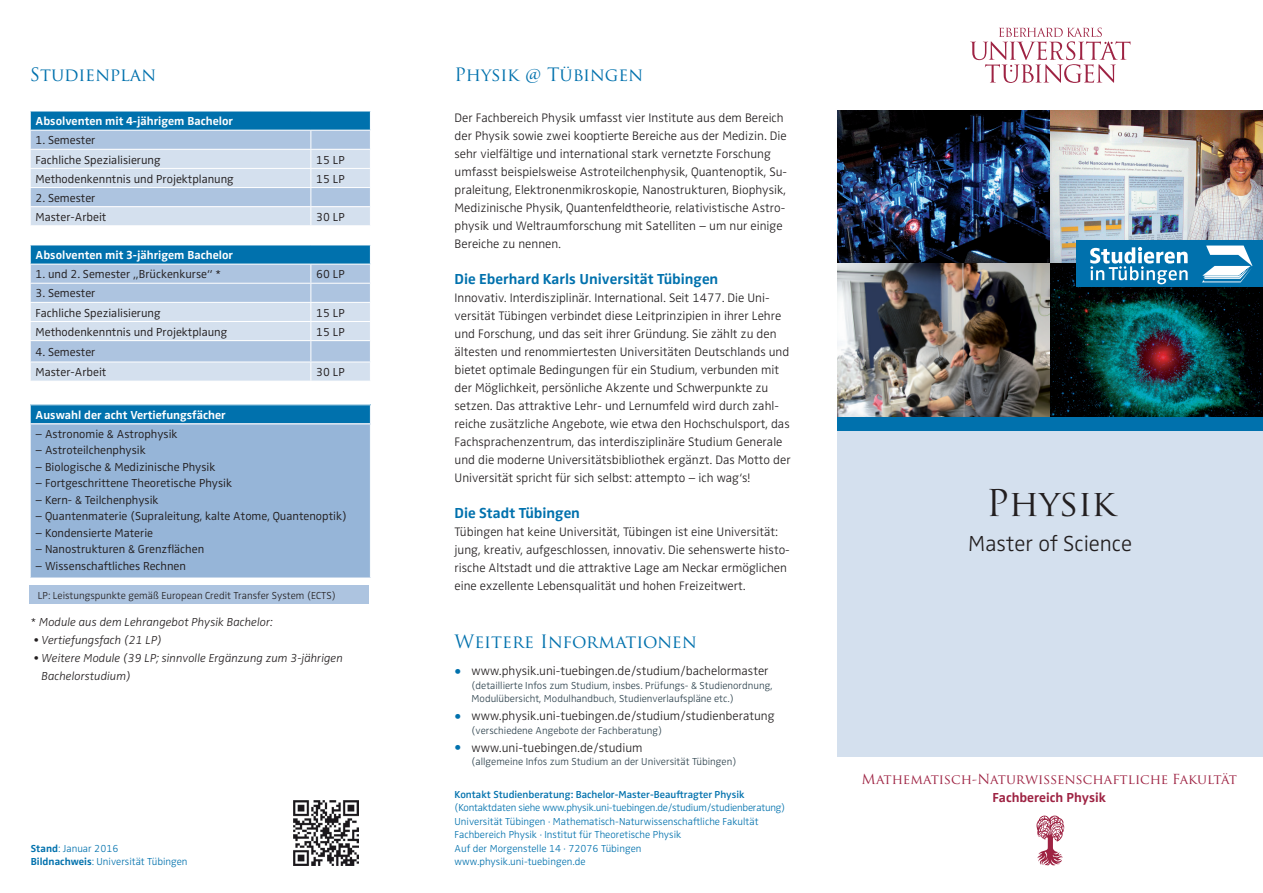
<style>
.page{position:relative;width:1263px;height:893px;background:#fff}
.page>*{position:absolute;margin:0;border:0;box-sizing:border-box;transform-origin:0 0}
.t1{font:36px "Trajan Pro";letter-spacing:-.015em;color:#231f20}
.t2{font:300 22.5px "Zwo OT";color:#231f20}
.INNEN_Überschrift{font:18px "Trajan Pro";color:#0071ad}
.INNEN_Subhead{font:700 15px "Zwo OT";color:#0071ad}
.t3{font:13.5px "Trajan Pro";color:#9e2343}
.t4{font:700 13.5px "Zwo OT";color:#9e2343}
.INNEN_FT{font:300 12.75px/18px "Zwo OT";color:#231f20}
.TABELLE_FT{font:300 12px "Zwo OT";color:#231f20}
.t5{font:italic 300 12px/18px "Zwo OT";color:#231f20}
.TABELEL_Überschrift{font:700 12px "Zwo OT";color:#fff}
.INNEN_Fußnoten{font:300 10.5px/13.5px "Zwo OT";color:#0071ad}
.t6{font:300 10.5px/13.5px "Zwo OT";color:#2d424d}
.INNEN_Fußnoten-2{font:300 10.5px/13.5px "Zwo OT";letter-spacing:-.02em;color:#0071ad}
.INNEN_FT-2{font:300 10.5px "Zwo OT";color:#231f20}
.s1{font-weight:700}
.s2{font-weight:400;font-size:16.5px;color:#0071ad}
.s3{font-weight:600}
</style>
<div class="page">
<div style="left:838px;top:431px;width:425px;height:326px;background:#d4e0ee"></div>
<svg style="left:1036px;top:816px;width:28px;height:49px"></svg>
<svg style="left:970px;top:28px;width:160px;height:55px"></svg>
<img style="left:838px;top:111px;width:212px;height:153px">
<img style="left:838px;top:264px;width:212px;height:153px">
<img style="left:1050px;top:111px;width:213px;height:153px">
<svg style="left:1050px;top:264px;width:213px;height:153px;background:#093333"></svg>
<div style="left:838px;top:417px;width:425px;height:14px;background:#0071ad"></div>
<svg style="left:1083px;top:287px;width:180px;height:6px"></svg>
<div style="left:1077px;top:240px;width:186px;height:47px;background:#0071ad"></div>
<svg style="left:1090px;top:247px;width:97px;height:37px"></svg>
<svg style="left:1202px;top:246px;width:50px;height:36px"></svg>
<div style="left:31px;top:112px;width:339px;height:18px;background:#0071ad"></div>
<div style="left:31px;top:131px;width:339px;height:18px;background:#adc4e0"></div>
<svg style="left:31px;top:150px;width:339px;height:75px;background:#cad9ea"></svg>
<svg style="left:31px;top:245px;width:339px;height:136px;background:#a6c5df"></svg>
<hr style="left:30px;top:168px;width:281px;height:1px;background:#fff">
<hr style="left:311px;top:168px;width:60px;height:1px;background:#fff">
<hr style="left:30px;top:187px;width:281px;height:1px;background:#fff">
<hr style="left:311px;top:187px;width:60px;height:1px;background:#fff">
<hr style="left:30px;top:206px;width:281px;height:1px;background:#fff">
<hr style="left:311px;top:206px;width:60px;height:1px;background:#fff">
<hr style="left:30px;top:264px;width:281px;height:1px;background:#fff">
<hr style="left:311px;top:264px;width:60px;height:1px;background:#fff">
<hr style="left:30px;top:283px;width:281px;height:1px;background:#fff">
<hr style="left:311px;top:283px;width:60px;height:1px;background:#fff">
<hr style="left:30px;top:302px;width:281px;height:1px;background:#fff">
<hr style="left:311px;top:302px;width:60px;height:1px;background:#fff">
<hr style="left:30px;top:321px;width:281px;height:1px;background:#fff">
<hr style="left:311px;top:321px;width:60px;height:1px;background:#fff">
<hr style="left:30px;top:340px;width:281px;height:1px;background:#fff">
<hr style="left:311px;top:340px;width:60px;height:1px;background:#fff">
<hr style="left:30px;top:362px;width:281px;height:1px;background:#fff">
<hr style="left:311px;top:362px;width:60px;height:1px;background:#fff">
<svg style="left:310px;top:131px;width:1px;height:94px"></svg>
<svg style="left:310px;top:265px;width:1px;height:116px"></svg>
<div style="left:30px;top:405px;width:340px;height:19px;background:#0071ad"></div>
<div style="left:30px;top:424px;width:340px;height:154px;background:#96b5d8"></div>
<svg style="left:30px;top:111px;width:1px;height:312px"></svg>
<svg style="left:370px;top:111px;width:1px;height:312px"></svg>
<hr style="left:30px;top:423px;width:341px;height:1px;background:#fff">
<hr style="left:30px;top:424px;width:1px;height:154px;background:#fff">
<div style="left:30px;top:585px;width:339px;height:19px;background:#adc4e0"></div>
<img style="left:294px;top:801px;width:64px;height:64px">
<p class="INNEN_Überschrift" style="left:30px;top:63px;width:128px">Studienplan</p>
<p class="TABELEL_Überschrift" style="left:36px;top:114px;width:199px">Absolventen mit 4-jährigem Bachelor</p>
<p class="TABELLE_FT" style="left:36px;top:133px;width:61px">1. Semester</p>
<p class="TABELLE_FT" style="left:36px;top:153px;width:127px">Fachliche Spezialisierung</p>
<p class="TABELLE_FT" style="left:316px;top:153px;width:30px">15 LP</p>
<p class="TABELLE_FT" style="left:36px;top:172px;width:200px">Methodenkenntnis und Projektplanung</p>
<p class="TABELLE_FT" style="left:316px;top:172px;width:30px">15 LP</p>
<p class="TABELLE_FT" style="left:36px;top:191px;width:61px">2. Semester</p>
<p class="TABELLE_FT" style="left:36px;top:210px;width:72px">Master-Arbeit</p>
<p class="TABELLE_FT" style="left:316px;top:210px;width:30px">30 LP</p>
<p class="TABELEL_Überschrift" style="left:36px;top:248px;width:199px">Absolventen mit 3-jährigem Bachelor</p>
<p class="TABELLE_FT" style="left:36px;top:267px;width:187px">1. und 2. Semester „Brückenkurse“ *</p>
<p class="TABELLE_FT" style="left:316px;top:267px;width:30px">60 LP</p>
<p class="TABELLE_FT" style="left:36px;top:287px;width:61px">3. Semester</p>
<p class="TABELLE_FT" style="left:36px;top:306px;width:127px">Fachliche Spezialisierung</p>
<p class="TABELLE_FT" style="left:316px;top:306px;width:30px">15 LP</p>
<p class="TABELLE_FT" style="left:36px;top:325px;width:193px">Methodenkenntnis und Projektplaung</p>
<p class="TABELLE_FT" style="left:316px;top:325px;width:30px">15 LP</p>
<p class="TABELLE_FT" style="left:36px;top:345px;width:61px">4. Semester</p>
<p class="TABELLE_FT" style="left:36px;top:365px;width:72px">Master-Arbeit</p>
<p class="TABELLE_FT" style="left:316px;top:365px;width:30px">30 LP</p>
<p class="TABELEL_Überschrift" style="left:36px;top:408px;width:192px">Auswahl der acht Vertiefungsfächer</p>
<p class="TABELLE_FT" style="left:36px;top:427px;width:144px">– Astronomie &amp; Astrophysik</p>
<p class="TABELLE_FT" style="left:36px;top:443px;width:112px">– Astroteilchenphysik</p>
<p class="TABELLE_FT" style="left:36px;top:460px;width:181px">– Biologische &amp; Medizinische Physik</p>
<p class="TABELLE_FT" style="left:36px;top:476px;width:198px">– Fortgeschrittene Theoretische Physik</p>
<p class="TABELLE_FT" style="left:36px;top:493px;width:125px">– Kern- &amp; Teilchenphysik</p>
<p class="TABELLE_FT" style="left:36px;top:509px;width:313px">– Quantenmaterie (Supraleitung, kalte Atome, Quantenoptik)</p>
<p class="TABELLE_FT" style="left:36px;top:526px;width:119px">– Kondensierte Materie</p>
<p class="TABELLE_FT" style="left:36px;top:542px;width:170px">– Nanostrukturen &amp; Grenzflächen</p>
<p class="TABELLE_FT" style="left:36px;top:559px;width:152px">– Wissenschaftliches Rechnen</p>
<p class="INNEN_FT-2" style="left:38px;top:589px;width:299px">LP: Leistungspunkte gemäß European Credit Transfer System (ECTS)</p>
<p class="t5" style="left:31px;top:613px;width:243px">* Module aus dem Lehrangebot Physik Bachelor:</p>
<p class="t5" style="left:34px;top:631px;width:130px">• Vertiefungsfach (21 LP)</p>
<p class="t5" style="left:42px;top:649px;width:303px;text-indent:-8px">• Weitere Module (39 LP; sinnvolle Ergänzung zum 3-jährigen<br>Bachelorstudium)</p>
<p class="INNEN_Fußnoten" style="left:31px;top:842px;width:89px"><span class="s1">Stand</span>: Januar 2016</p>
<p class="INNEN_Fußnoten" style="left:31px;top:855px;width:158px"><span class="s1">Bildnachweis</span>: Universität Tübingen</p>
<p class="INNEN_Überschrift" style="left:454px;top:63px;width:190px">Physik @ Tübingen</p>
<p class="INNEN_FT" style="left:454px;top:109px;width:334px">Der Fachbereich Physik umfasst vier Institute aus dem Bereich der Physik sowie zwei kooptierte Bereiche aus der Medizin. Die sehr vielfältige und international stark vernetzte Forschung umfasst beispielsweise Astroteilchenphysik, Quantenoptik, Su&shy;praleitung, Elektronenmikroskopie, Nanostrukturen, Biophysik, Medizinische Physik, Quantenfeldtheorie, relativistische Astro&shy;physik und Weltraumforschung mit Satelliten – um nur einige Bereiche zu nennen.</p>
<p class="INNEN_Subhead" style="left:454px;top:270px;width:265px">Die Eberhard Karls Universität Tübingen</p>
<p class="INNEN_FT" style="left:454px;top:289px;width:338px">Innovativ. Interdisziplinär. International. Seit 1477. Die Uni&shy;versität Tübingen verbindet diese Leitprinzipien in ihrer Lehre und Forschung, und das seit ihrer Gründung. Sie zählt zu den ältesten und renommiertesten Universitäten Deutschlands und bietet optimale Bedingungen für ein Studium, verbunden mit der Möglichkeit, persönliche Akzente und Schwerpunkte zu setzen. Das attraktive Lehr- und Lernumfeld wird durch zahl&shy;reiche zusätzliche Angebote, wie etwa den Hochschulsport, das Fachsprachenzentrum, das interdisziplinäre Studium Generale und die moderne Universitätsbibliothek ergänzt. Das Motto der Universität spricht für sich selbst: attempto – ich wag‘s!</p>
<p class="INNEN_Subhead" style="left:454px;top:504px;width:127px">Die Stadt Tübingen</p>
<p class="INNEN_FT" style="left:454px;top:523px;width:337px">Tübingen hat keine Universität, Tübingen ist eine Universität: jung, kreativ, aufgeschlossen, innovativ. Die sehenswerte histo&shy;rische Altstadt und die attraktive Lage am Neckar ermöglichen eine exzellente Lebensqualität und hohen Freizeitwert.</p>
<p class="INNEN_Überschrift" style="left:454px;top:630px;width:244px">Weitere Informationen</p>
<p class="INNEN_FT" style="left:454px;top:662px;width:315px"><span class="s2">•</span> www.physik.uni-tuebingen.de/studium/bachelormaster</p>
<p class="t6" style="left:472px;top:679px;width:302px">(detaillierte Infos zum Studium, insbes. Prüfungs- &amp; Studienordnung,<br>Modulübersicht, Modulhandbuch, Studienverlaufspläne etc.)</p>
<p class="INNEN_FT" style="left:454px;top:707px;width:322px"><span class="s2">•</span> www.physik.uni-tuebingen.de/studium/studienberatung</p>
<p class="t6" style="left:472px;top:724px;width:192px">(verschiedene Angebote der Fachberatung)</p>
<p class="INNEN_FT" style="left:454px;top:739px;width:190px"><span class="s2">•</span> www.uni-tuebingen.de/studium</p>
<p class="t6" style="left:472px;top:755px;width:266px">(allgemeine Infos zum Studium an der Universität Tübingen)</p>
<p class="INNEN_Fußnoten-2" style="left:454px;top:788px;width:332px"><span class="s3">Kontakt Studienberatung: Bachelor-Master-Beauftragter Physik </span>(Kontaktdaten siehe www.physik.uni-tuebingen.de/studium/studienberatung)</p>
<p class="INNEN_Fußnoten" style="left:454px;top:815px;width:305px">Universität Tübingen · Mathematisch-Naturwissenschaftliche Fakultät<br>Fachbereich Physik · Institut für Theoretische Physik<br>Auf der Morgenstelle 14 · 72076 Tübingen</p>
<p class="INNEN_Fußnoten" style="left:454px;top:855px;width:133px">www.physik.uni-tuebingen.de</p>
<p class="t1" style="left:986px;top:480px;width:131px">Physik</p>
<p class="t2" style="left:968px;top:530px;width:165px">Master of Science</p>
<p class="t3" style="left:861px;top:770px;width:377px">Mathematisch-Naturwissenschaftliche Fakultät</p>
<p class="t4" style="left:993px;top:789px;width:115px">Fachbereich Physik</p>
</div>
